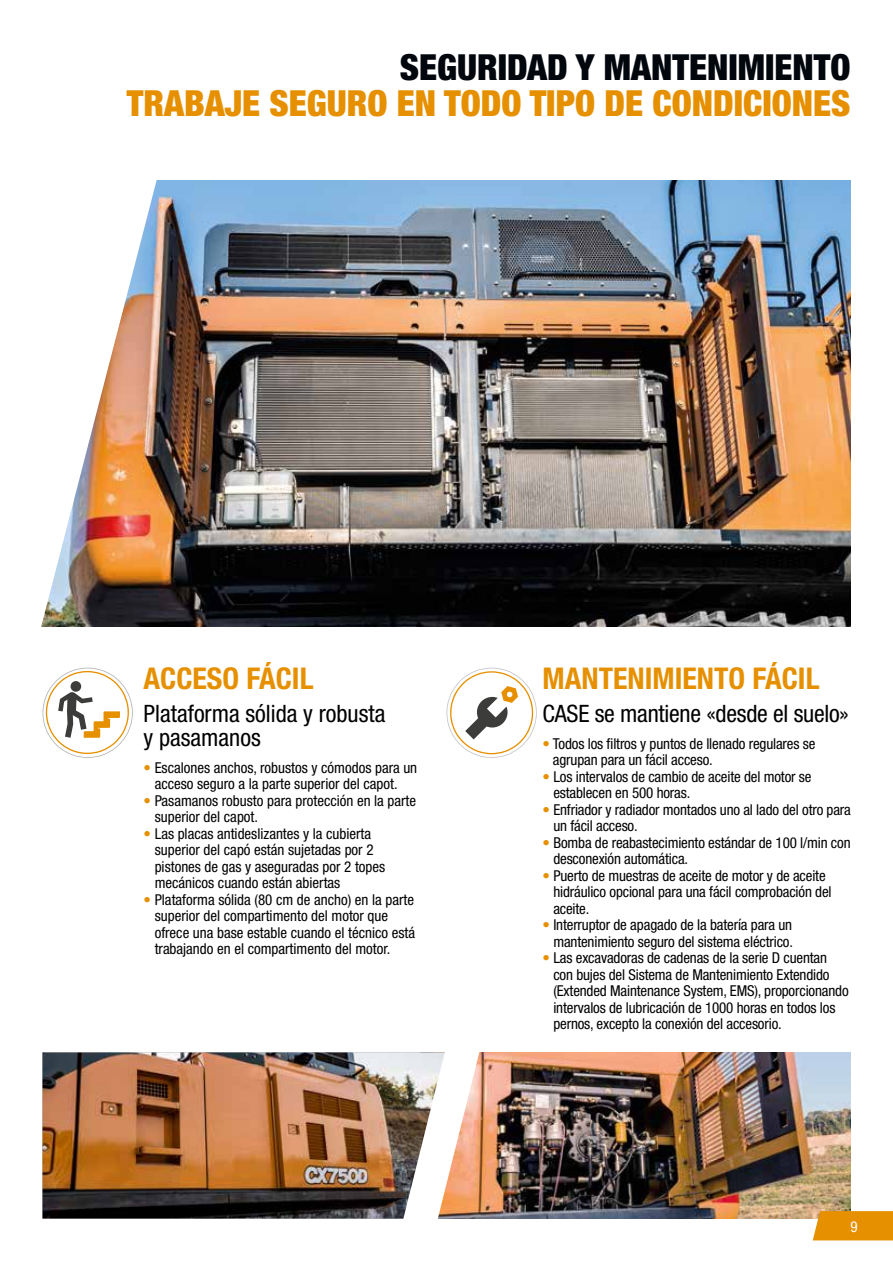
<style>
.page{position:relative;width:893px;height:1263px;background:#fff}
.page>*{position:absolute;margin:0;border:0;box-sizing:border-box;transform-origin:0 0}
.t1{font:900 condensed 36px "Helvetica Neue LT Std";color:#e69000}
.t2{font:900 condensed 36px "Helvetica Neue LT Std";color:#02060d}
.t3{font:700 condensed 30px "Helvetica Neue LT Std";color:#e69000}
.t4{font:condensed 24px/24px "Helvetica Neue LT Std";color:#000}
.t5{font:condensed 15px/16.5px "Helvetica Neue LT Std";letter-spacing:-.01em;color:#000}
.t6{font:condensed 15px "Helvetica Neue LT Std";color:#fff}
.s1{color:#e69000}
</style>
<div class="page">
<img style="left:169px;top:180px;width:681px;height:447px">
<img style="left:482px;top:1052px;width:368px;height:166px">
<img style="left:43px;top:1052px;width:360px;height:166px">
<svg style="left:813px;top:1211px;width:80px;height:29px;background:#e69309"></svg>
<img style="left:41px;top:180px;width:128px;height:447px">
<img style="left:403px;top:1052px;width:79px;height:167px">
<svg style="left:43px;top:668px;width:90px;height:90px"></svg>
<svg style="left:446px;top:668px;width:91px;height:90px"></svg>
<h1 class="t2" style="left:400px;top:45px;width:452px">SEGURIDAD Y MANTENIMIENTO</h1>
<h1 class="t1" style="left:127px;top:81px;width:725px">TRABAJE SEGURO EN TODO TIPO DE CONDICIONES</h1>
<h2 class="t3" style="left:144px;top:660px;width:171px">ACCESO FÁCIL</h2>
<h3 class="t4" style="left:144px;top:701px;width:243px">Plataforma sólida y robusta y pasamanos</h3>
<p class="t5" style="left:144px;top:759px;width:275px;text-align:center"><span class="s1">•</span> Escalones anchos, robustos y cómodos para un acceso seguro a la parte superior del capot.</p>
<p class="t5" style="left:155px;top:792px;width:263px;text-indent:-11px"><span class="s1">•</span> Pasamanos robusto para protección en la parte superior del capot.</p>
<p class="t5" style="left:155px;top:825px;width:232px;text-indent:-11px"><span class="s1">•</span> Las placas antideslizantes y la cubierta superior del capó están sujetadas por 2 pistones de gas y aseguradas por 2 topes mecánicos cuando están abiertas</p>
<p class="t5" style="left:155px;top:891px;width:262px;text-indent:-11px"><span class="s1">•</span> Plataforma sólida (80 cm de ancho) en la parte superior del compartimento del motor que ofrece una base estable cuando el técnico está trabajando en el compartimento del motor.</p>
<h2 class="t3" style="left:543px;top:660px;width:278px">MANTENIMIENTO FÁCIL</h2>
<h3 class="t4" style="left:543px;top:701px;width:308px">CASE se mantiene «desde el suelo»</h3>
<p class="t5" style="left:553px;top:735px;width:264px;text-indent:-10px"><span class="s1">•</span> Todos los filtros y puntos de llenado regulares se agrupan para un fácil acceso.</p>
<p class="t5" style="left:553px;top:768px;width:260px;text-indent:-11px"><span class="s1">•</span> Los intervalos de cambio de aceite del motor se establecen en 500 horas.</p>
<p class="t5" style="left:553px;top:801px;width:299px;text-indent:-11px"><span class="s1">•</span> Enfriador y radiador montados uno al lado del otro para un fácil acceso.</p>
<p class="t5" style="left:553px;top:834px;width:299px;text-indent:-11px"><span class="s1">•</span> Bomba de reabastecimiento estándar de 100 l/min con desconexión automática.</p>
<p class="t5" style="left:553px;top:867px;width:280px;text-indent:-11px"><span class="s1">•</span> Puerto de muestras de aceite de motor y de aceite hidráulico opcional para una fácil comprobación del aceite.</p>
<p class="t5" style="left:543px;top:917px;width:252px;text-align:right"><span class="s1">•</span> Interruptor de apagado de la batería para un mantenimiento seguro del sistema eléctrico.</p>
<p class="t5" style="left:553px;top:950px;width:297px;text-indent:-11px"><span class="s1">•</span> Las excavadoras de cadenas de la serie D cuentan con bujes del Sistema de Mantenimiento Extendido (Extended Maintenance System, EMS), proporcionando intervalos de lubricación de 1000 horas en todos los pernos, excepto la conexión del accesorio.</p>
<p class="t6" style="left:850px;top:1218px;width:9px">9</p>
</div>
